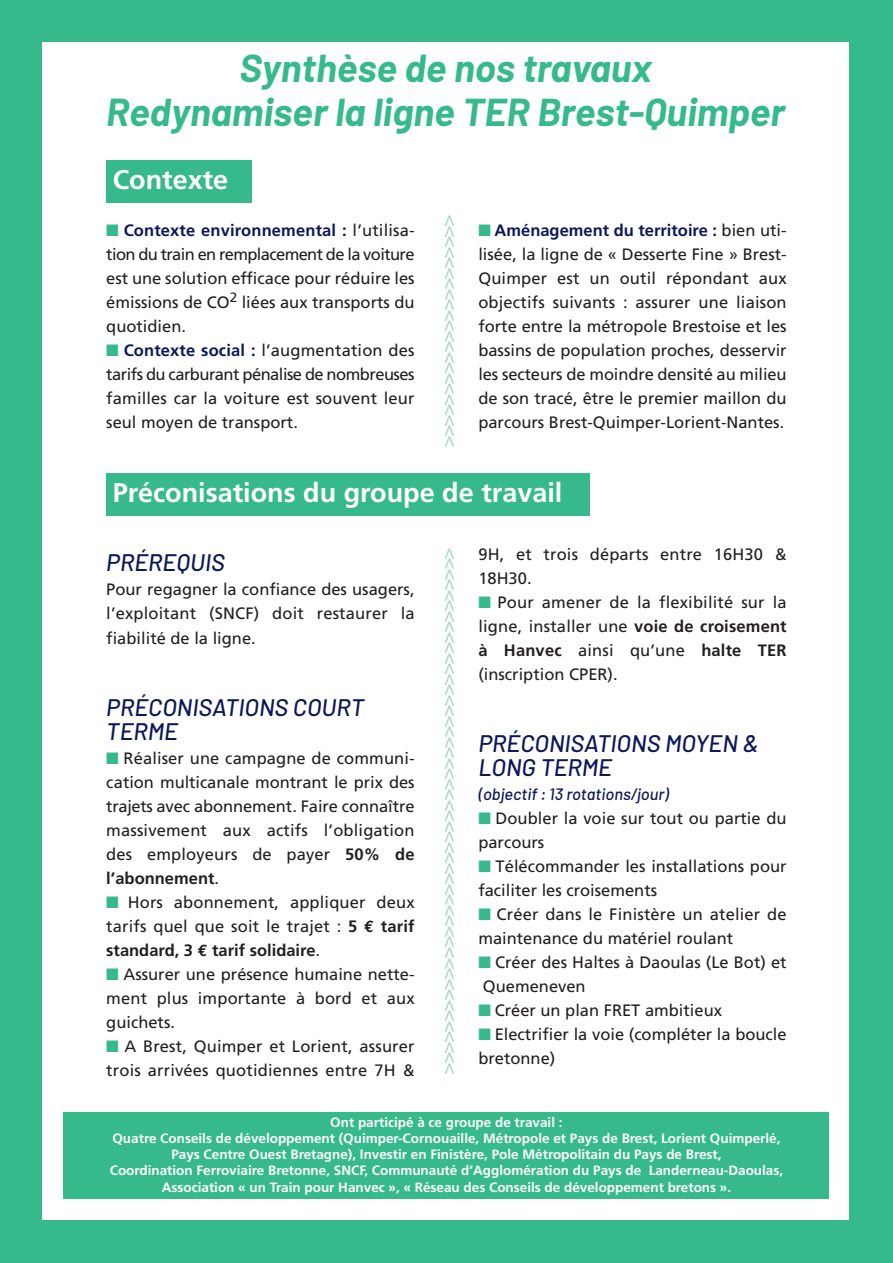
<style>
.page{position:relative;width:893px;height:1263px;background:#36ba8c}
.page>*{position:absolute;margin:0;border:0;box-sizing:border-box;transform-origin:0 0}
.t1{font:italic 700 39px/44.1px "Barlow";color:#36ba8c;text-align:center}
.t2{font:700 27px "Frutiger";color:#fff}
.t3{font:italic 500 24px/24px "Barlow";color:#0d1858}
.t4{font:18px "Helvetica";color:#a8d8c0}
.t5{font:16.5px/24px "Frutiger";color:#231f20;text-align:justify}
.t6{font:italic 500 16.5px "Barlow";color:#0d1858}
.t7{font:700 13.5px/16.2px "Frutiger";color:#fff;text-align:center}
.s1{color:#36ba8c}
.s2{font-weight:700;color:#0d1858}
.s3{font-weight:700}
.s4{font-family:"Euro Mono";font-weight:700}
</style>
<div class="page">
<div style="left:43px;top:43px;width:806px;height:1177px;background:#fff"></div>
<div style="left:106px;top:160px;width:146px;height:43px;background:#36ba8c"></div>
<div style="left:106px;top:473px;width:484px;height:43px;background:#36ba8c"></div>
<div style="left:64px;top:1112px;width:765px;height:86px;background:#36ba8c"></div>
<h1 class="t1" style="left:106px;top:45px;width:680px">Synthèse de nos travaux<br>Redynamiser la ligne TER Brest-Quimper</h1>
<h2 class="t2" style="left:113px;top:164px;width:117px">Contexte</h2>
<p class="t5" style="left:106px;top:219px;width:310px"><span class="s1">■</span> <span class="s2">Contexte environnemental :</span> l’utilisa&shy;tion du train en remplacement de la voiture est une solution efficace pour réduire les émissions de CO<sup>2</sup> liées aux transports du quotidien.</p>
<p class="t5" style="left:106px;top:339px;width:310px"><span class="s1">■</span> <span class="s2">Contexte social :</span> l’augmentation des tarifs du carburant pénalise de nombreuses familles car la voiture est souvent leur seul moyen de transport.</p>
<p class="t4" style="left:434px;top:447px;width:233px;rotate:-90deg">&gt;&gt;&gt;&gt;&gt;&gt;&gt;&gt;&gt;&gt;&gt;&gt;&gt;&gt;&gt;&gt;&gt;&gt;&gt;&gt;&gt;&gt;</p>
<p class="t5" style="left:478px;top:219px;width:310px"><span class="s1">■</span> <span class="s2">Aménagement du territoire :</span> bien uti&shy;lisée, la ligne de « Desserte Fine » Brest-Quimper est un outil répondant aux objectifs suivants : assurer une liaison forte entre la métropole Brestoise et les bassins de population proches, desservir les secteurs de moindre densité au milieu de son tracé, être le premier maillon du parcours Brest-Quimper-Lorient-Nantes.</p>
<h2 class="t2" style="left:113px;top:477px;width:451px">Préconisations du groupe de travail</h2>
<h3 class="t3" style="left:106px;top:550px;width:120px">PRÉREQUIS</h3>
<p class="t5" style="left:106px;top:578px;width:310px">Pour regagner la confiance des usagers, l’exploitant (SNCF) doit restaurer la fiabilité de la ligne.</p>
<h3 class="t3" style="left:106px;top:694px;width:259px">PRÉCONISATIONS COURT<br>TERME</h3>
<p class="t5" style="left:106px;top:746px;width:310px"><span class="s1">■</span> Réaliser une campagne de communi&shy;cation multicanale montrant le prix des trajets avec abonnement. Faire connaître massivement aux actifs l’obligation des employeurs de payer <span class="s3">50% de l’abonnement</span>.</p>
<p class="t5" style="left:106px;top:890px;width:310px"><span class="s1">■</span> Hors abonnement, appliquer deux tarifs quel que soit le trajet : <span class="s3">5</span> <span class="s4">€</span> <span class="s3">tarif standard, 3</span> <span class="s4">€</span> <span class="s3">tarif solidaire</span>.</p>
<p class="t5" style="left:106px;top:962px;width:310px"><span class="s1">■</span> Assurer une présence humaine nette&shy;ment plus importante à bord et aux guichets.</p>
<p class="t5" style="left:106px;top:1034px;width:310px"><span class="s1">■</span> A Brest, Quimper et Lorient, assurer trois arrivées quotidiennes entre 7H &amp;</p>
<p class="t4" style="left:434px;top:1074px;width:527px;rotate:-90deg">&gt;&gt;&gt;&gt;&gt;&gt;&gt;&gt;&gt;&gt;&gt;&gt;&gt;&gt;&gt;&gt;&gt;&gt;&gt;&gt;&gt;&gt;&gt;&gt;&gt;&gt;&gt;&gt;&gt;&gt;&gt;&gt;&gt;&gt;&gt;&gt;&gt;&gt;&gt;&gt;&gt;&gt;&gt;&gt;&gt;&gt;&gt;&gt;&gt;&gt;</p>
<p class="t5" style="left:478px;top:542px;width:310px">9H, et trois départs entre 16H30 &amp;<br>18H30.</p>
<p class="t5" style="left:478px;top:590px;width:310px"><span class="s1">■</span> Pour amener de la flexibilité sur la ligne, installer une <span class="s3">voie de croisement à Hanvec</span> ainsi qu’une <span class="s3">halte TER </span>(inscription CPER).</p>
<h3 class="t3" style="left:478px;top:731px;width:282px">PRÉCONISATIONS MOYEN &amp;<br>LONG TERME</h3>
<p class="t6" style="left:478px;top:784px;width:192px">(objectif : 13 rotations/jour)</p>
<p class="t5" style="left:478px;top:806px;width:310px"><span class="s1">■</span> Doubler la voie sur tout ou partie du parcours</p>
<p class="t5" style="left:478px;top:854px;width:310px"><span class="s1">■</span> Télécommander les installations pour faciliter les croisements</p>
<p class="t5" style="left:478px;top:902px;width:310px"><span class="s1">■</span> Créer dans le Finistère un atelier de maintenance du matériel roulant</p>
<p class="t5" style="left:478px;top:950px;width:310px"><span class="s1">■</span> Créer des Haltes à Daoulas (Le Bot) et<br>Quemeneven</p>
<p class="t5" style="left:478px;top:998px;width:245px"><span class="s1">■</span> Créer un plan FRET ambitieux</p>
<p class="t5" style="left:478px;top:1022px;width:310px"><span class="s1">■</span> Electrifier la voie (compléter la boucle bretonne)</p>
<p class="t7" style="left:110px;top:1114px;width:675px">Ont participé à ce groupe de travail :<br>Quatre Conseils de développement (Quimper-Cornouaille, Métropole et Pays de Brest, Lorient Quimperlé, Pays Centre Ouest Bretagne), Investir en Finistère, Pole Métropolitain du Pays de Brest,<br>Coordination Ferroviaire Bretonne, SNCF, Communauté d’Agglomération du Pays de Landerneau-Daoulas, Association « un Train pour Hanvec », « Réseau des Conseils de développement bretons ».</p>
</div>
